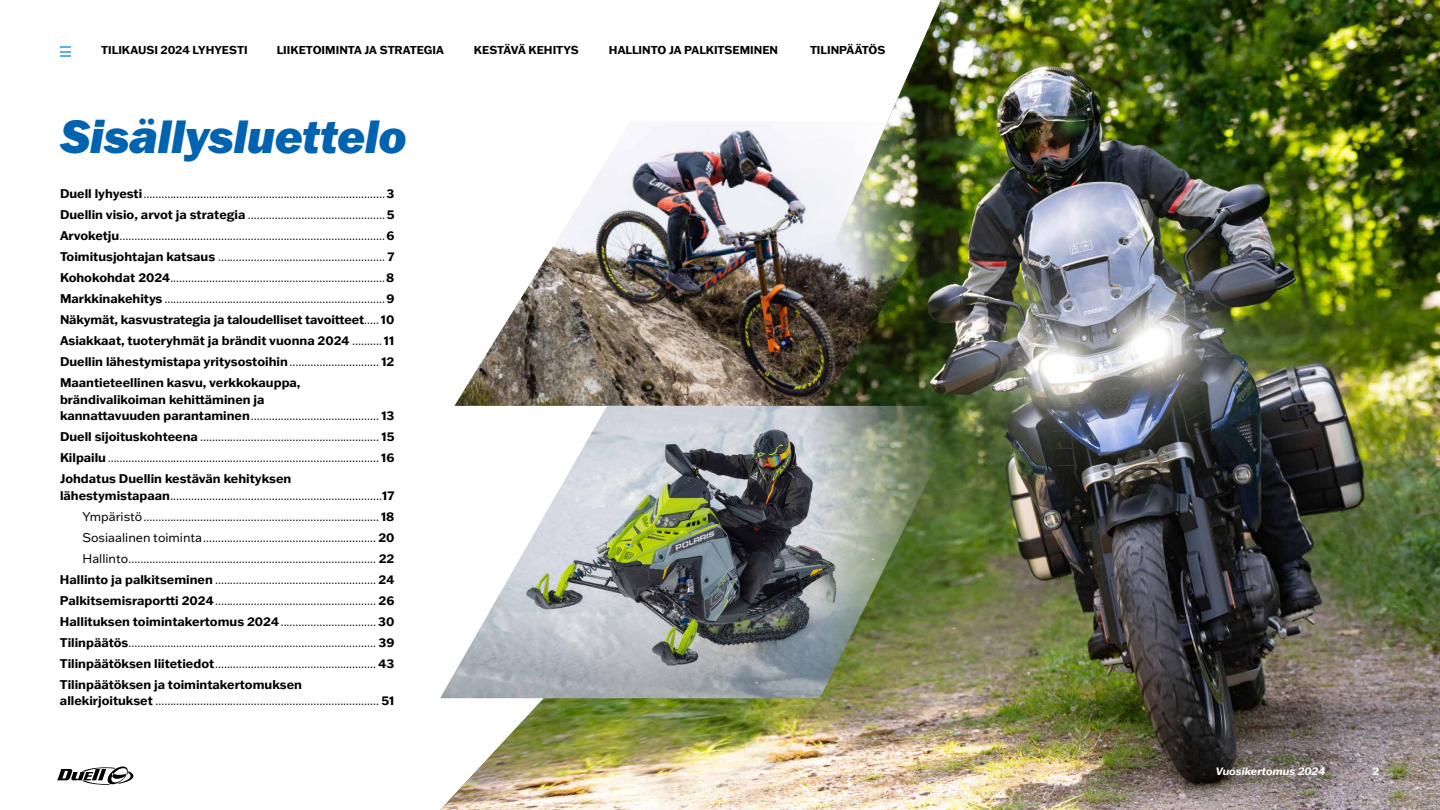
<style>
.page{position:relative;width:1440px;height:810px;background:#fff}
.page>*{position:absolute;margin:0;border:0;box-sizing:border-box;transform-origin:0 0}
.t1{font:48.75px "ITC Franklin Gothic Std Hvy It";letter-spacing:-.01em;color:#0063af}
.t2{font:300 12.38px/21px "Franklin Gothic ATF";color:#000;text-align:justify}
.t3{font:700 12.38px/16.5px "Franklin Gothic ATF";color:#000}
.t4{font:700 11.25px "Franklin Gothic ATF";color:#000}
.t5{font:italic 700 10.5px "Franklin Gothic ATF";color:#fff}
.t6{font:700 10.5px "Franklin Gothic ATF";color:#fff}
.s1{font-weight:700}
.s2{font-weight:300}
.s3{font-weight:400}
</style>
<div class="page">
<img style="left:440px;top:0;width:1000px;height:810px">
<img style="left:454px;top:122px;width:544px;height:284px">
<img style="left:440px;top:406px;width:511px;height:292px">
<svg style="left:57px;top:766px;width:76px;height:19px"></svg>
<svg style="left:60px;top:46px;width:10px;height:11px"></svg>
<p class="t4" style="left:101px;top:43px;width:148px">TILIKAUSI 2024 LYHYESTI</p>
<p class="t4" style="left:277px;top:43px;width:169px">LIIKETOIMINTA JA STRATEGIA</p>
<p class="t4" style="left:474px;top:43px;width:106px">KESTÄVÄ KEHITYS</p>
<p class="t4" style="left:609px;top:43px;width:171px">HALLINTO JA PALKITSEMINEN</p>
<p class="t4" style="left:810px;top:43px;width:77px">TILINPÄÄTÖS</p>
<h1 class="t1" style="left:60px;top:108px;width:348px">Sisällysluettelo</h1>
<p class="t2" style="left:60px;top:183px;width:336px"><span class="s1">Duell lyhyesti</span>.................................................................................<span class="s1">3<br>Duellin visio, arvot ja strategia</span> ..............................................<span class="s1">5<br>Arvoketju</span>.........................................................................................<span class="s1">6<br>Toimitusjohtajan katsaus</span> ........................................................ <span class="s1">7<br>Kohokohdat 2024</span>........................................................................<span class="s1">8<br>Markkinakehitys</span> ..........................................................................<span class="s1">9<br>Näkymät, kasvustrategia ja taloudelliset tavoitteet</span>..... <span class="s1">10<br>Asiakkaat, tuoteryhmät ja brändit vuonna 2024</span> .......... <span class="s1">11<br>Duellin lähestymistapa yritysostoihin</span>.............................. <span class="s1">12<br>Maantieteellinen kasvu, verkkokauppa,</span></p>
<p class="t3" style="left:60px;top:391px;width:336px">brändivalikoiman kehittäminen ja<br>kannattavuuden parantaminen<span class="s2">...........................................</span> 13</p>
<p class="t2" style="left:60px;top:426px;width:336px"><span class="s1">Duell sijoituskohteena</span> ............................................................ <span class="s1">15<br>Kilpailu</span>........................................................................................... <span class="s1">16<br>Johdatus Duellin kestävän kehityksen</span></p>
<p class="t2" style="left:60px;top:485px;width:336px"><span class="s1">lähestymistapaan</span>.......................................................................<span class="s1">17</span></p>
<p class="t2" style="left:82px;top:506px;width:313px"><span class="s3">Ympäristö</span>............................................................................... <span class="s1">18</span></p>
<p class="t2" style="left:82px;top:527px;width:313px"><span class="s3">Sosiaalinen toiminta</span>.......................................................... <span class="s1">20</span></p>
<p class="t2" style="left:82px;top:548px;width:313px"><span class="s3">Hallinto</span>................................................................................... <span class="s1">22</span></p>
<p class="t2" style="left:60px;top:569px;width:336px"><span class="s1">Hallinto ja palkitseminen</span> ...................................................... <span class="s1">24</span></p>
<p class="t2" style="left:60px;top:590px;width:336px"><span class="s1">Palkitsemisraportti 2024</span>...................................................... <span class="s1">26</span></p>
<p class="t3" style="left:60px;top:613px;width:336px">Hallituksen toimintakertomus 2024<span class="s2">................................</span> 30</p>
<p class="t2" style="left:60px;top:632px;width:336px"><span class="s1">Tilinpäätös</span>................................................................................... <span class="s1">39</span></p>
<p class="t2" style="left:60px;top:653px;width:336px"><span class="s1">Tilinpäätöksen liitetiedot</span>...................................................... <span class="s1">43</span></p>
<p class="t3" style="left:60px;top:676px;width:243px">Tilinpäätöksen ja toimintakertomuksen</p>
<p class="t2" style="left:60px;top:690px;width:336px"><span class="s1">allekirjoitukset</span> ........................................................................... <span class="s1">51</span></p>
<p class="t5" style="left:1216px;top:764px;width:111px">Vuosikertomus 2024</p>
<p class="t6" style="left:1372px;top:764px;width:8px">2</p>
</div>
